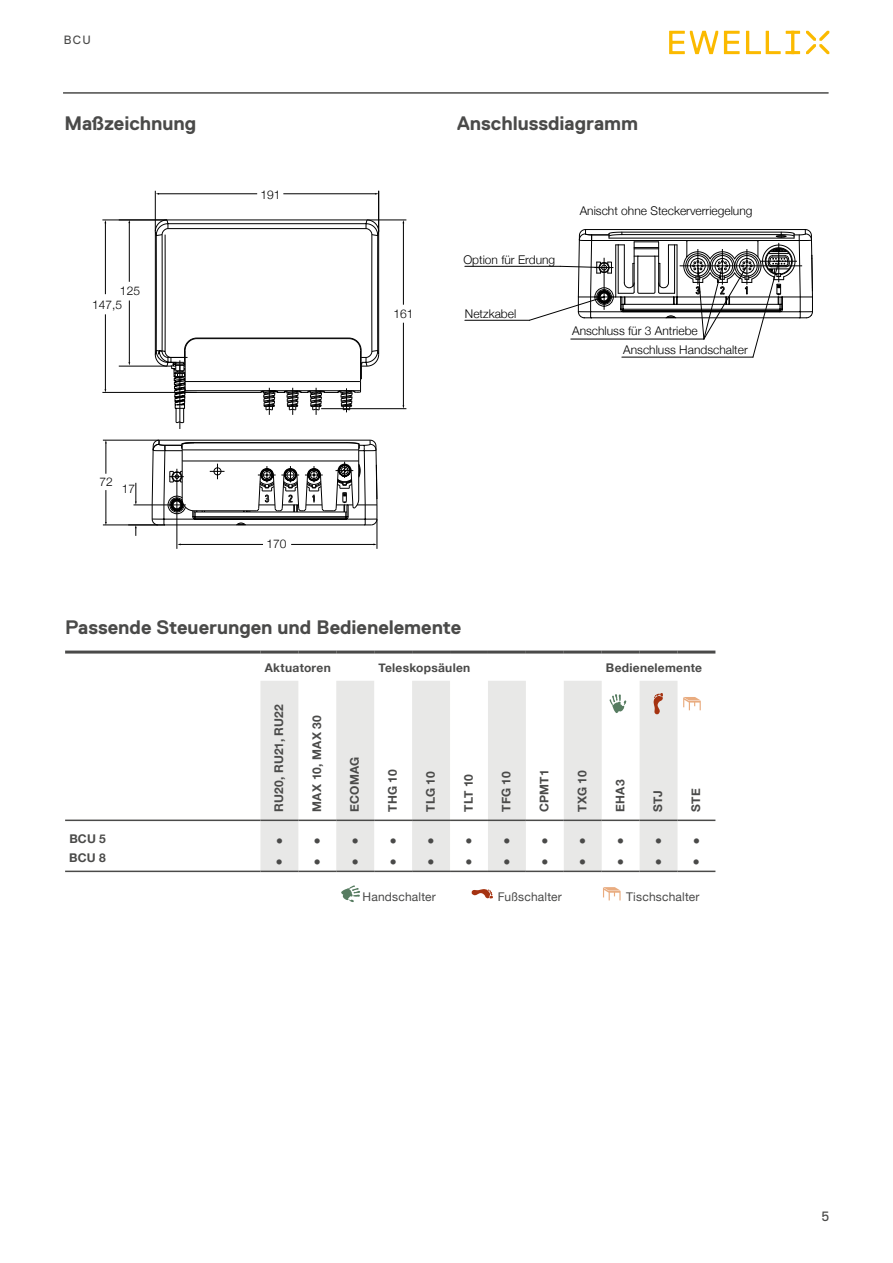
<style>
.page{position:relative;width:893px;height:1263px;background:#fff}
.page>*{position:absolute;margin:0;border:0;box-sizing:border-box;transform-origin:0 0}
.t1{font:700 19.5px "Replica Std";letter-spacing:-.005em;color:#4a4a49}
.t2{font:13.5px "Replica Std";color:#4a4a49}
.t3{font:700 12px "Helvetica Neue";letter-spacing:.02em;color:#4a4a49}
.t4{font:300 12px/18.1px "Helvetica Neue";color:#000}
.t5{font:12px "Helvetica Neue";letter-spacing:.015em;color:#4a4a49}
.t6{font:12px "Replica Std";color:#4a4a49}
</style>
<div class="page">
<svg style="left:669px;top:31px;width:131px;height:23px"></svg>
<svg style="left:806px;top:31px;width:23px;height:23px"></svg>
<hr style="left:63px;top:93px;width:765px;height:1px;background:#4a4a49">
<hr style="left:180px;top:360px;width:1px;height:69px;background:#000">
<svg style="left:155px;top:219px;width:224px;height:204px"></svg>
<hr style="left:103px;top:440px;width:56px;height:1px;background:#000">
<hr style="left:155px;top:191px;width:1px;height:41px;background:#000">
<hr style="left:367px;top:220px;width:39px;height:1px;background:#000">
<hr style="left:321px;top:408px;width:85px;height:1px;background:#000">
<hr style="left:158px;top:194px;width:99px;height:1px;background:#000">
<hr style="left:129px;top:222px;width:1px;height:60px;background:#000">
<hr style="left:129px;top:300px;width:1px;height:63px;background:#000">
<hr style="left:106px;top:490px;width:1px;height:32px;background:#000">
<hr style="left:106px;top:443px;width:1px;height:31px;background:#000">
<hr style="left:105px;top:314px;width:1px;height:76px;background:#000">
<hr style="left:105px;top:223px;width:1px;height:71px;background:#000">
<hr style="left:403px;top:223px;width:1px;height:82px;background:#000">
<hr style="left:403px;top:323px;width:1px;height:83px;background:#000">
<hr style="left:283px;top:194px;width:93px;height:1px;background:#000">
<hr style="left:378px;top:191px;width:1px;height:163px;background:#000">
<hr style="left:119px;top:366px;width:48px;height:1px;background:#000">
<hr style="left:102px;top:392px;width:95px;height:1px;background:#000">
<svg style="left:133px;top:439px;width:245px;height:110px"></svg>
<hr style="left:102px;top:220px;width:65px;height:1px;background:#000">
<hr style="left:103px;top:525px;width:62px;height:1px;background:#000">
<svg style="left:260px;top:681px;width:417px;height:189px;fill:#e8e8e7"></svg>
<hr style="left:65px;top:870px;width:195px;height:2px;background:#4a4a49">
<hr style="left:260px;top:870px;width:38px;height:2px;background:#4a4a49">
<hr style="left:298px;top:870px;width:38px;height:2px;background:#4a4a49">
<hr style="left:336px;top:870px;width:38px;height:2px;background:#4a4a49">
<hr style="left:374px;top:870px;width:38px;height:2px;background:#4a4a49">
<hr style="left:412px;top:870px;width:38px;height:2px;background:#4a4a49">
<hr style="left:450px;top:870px;width:38px;height:2px;background:#4a4a49">
<hr style="left:488px;top:870px;width:38px;height:2px;background:#4a4a49">
<hr style="left:526px;top:870px;width:38px;height:2px;background:#4a4a49">
<hr style="left:564px;top:870px;width:38px;height:2px;background:#4a4a49">
<hr style="left:602px;top:870px;width:38px;height:2px;background:#4a4a49">
<hr style="left:640px;top:870px;width:37px;height:2px;background:#4a4a49">
<hr style="left:677px;top:870px;width:38px;height:2px;background:#4a4a49">
<hr style="left:65px;top:650px;width:195px;height:3px;background:#4a4a49">
<hr style="left:260px;top:650px;width:38px;height:3px;background:#4a4a49">
<hr style="left:298px;top:650px;width:38px;height:3px;background:#4a4a49">
<hr style="left:336px;top:650px;width:38px;height:3px;background:#4a4a49">
<hr style="left:374px;top:650px;width:38px;height:3px;background:#4a4a49">
<hr style="left:412px;top:650px;width:38px;height:3px;background:#4a4a49">
<hr style="left:450px;top:650px;width:38px;height:3px;background:#4a4a49">
<hr style="left:488px;top:650px;width:38px;height:3px;background:#4a4a49">
<hr style="left:526px;top:650px;width:38px;height:3px;background:#4a4a49">
<hr style="left:564px;top:650px;width:38px;height:3px;background:#4a4a49">
<hr style="left:602px;top:650px;width:38px;height:3px;background:#4a4a49">
<hr style="left:640px;top:650px;width:37px;height:3px;background:#4a4a49">
<hr style="left:677px;top:650px;width:38px;height:3px;background:#4a4a49">
<hr style="left:65px;top:819px;width:195px;height:2px;background:#4a4a49">
<hr style="left:260px;top:819px;width:38px;height:2px;background:#4a4a49">
<hr style="left:298px;top:819px;width:38px;height:2px;background:#4a4a49">
<hr style="left:336px;top:819px;width:38px;height:2px;background:#4a4a49">
<hr style="left:374px;top:819px;width:38px;height:2px;background:#4a4a49">
<hr style="left:412px;top:819px;width:38px;height:2px;background:#4a4a49">
<hr style="left:450px;top:819px;width:38px;height:2px;background:#4a4a49">
<hr style="left:488px;top:819px;width:38px;height:2px;background:#4a4a49">
<hr style="left:526px;top:819px;width:38px;height:2px;background:#4a4a49">
<hr style="left:564px;top:819px;width:38px;height:2px;background:#4a4a49">
<hr style="left:602px;top:819px;width:38px;height:2px;background:#4a4a49">
<hr style="left:640px;top:819px;width:37px;height:2px;background:#4a4a49">
<hr style="left:677px;top:819px;width:38px;height:2px;background:#4a4a49">
<svg style="left:341px;top:885px;width:19px;height:17px"></svg>
<svg style="left:609px;top:694px;width:17px;height:19px"></svg>
<svg style="left:472px;top:889px;width:21px;height:9px"></svg>
<svg style="left:654px;top:693px;width:9px;height:21px"></svg>
<svg style="left:603px;top:887px;width:18px;height:13px"></svg>
<svg style="left:683px;top:697px;width:18px;height:13px"></svg>
<hr style="left:465px;top:266px;width:95px;height:1px;background:#000">
<hr style="left:465px;top:320px;width:64px;height:1px;background:#000">
<hr style="left:622px;top:357px;width:131px;height:1px;background:#000">
<svg style="left:529px;top:229px;width:284px;height:128px"></svg>
<p class="t6" style="left:64px;top:34px;width:28px">BCU</p>
<h1 class="t1" style="left:64px;top:113px;width:133px">Maßzeichnung</h1>
<h1 class="t1" style="left:457px;top:113px;width:182px">Anschlussdiagramm</h1>
<p class="t4" style="left:120px;top:281px;width:22px">125</p>
<p class="t4" style="left:92px;top:295px;width:32px">147,5</p>
<p class="t4" style="left:99px;top:471px;width:15px">72</p>
<p class="t4" style="left:122px;top:479px;width:15px">17</p>
<p class="t4" style="left:261px;top:185px;width:22px">191</p>
<p class="t4" style="left:266px;top:533px;width:22px">170</p>
<p class="t4" style="left:393px;top:303px;width:22px">161</p>
<p class="t4" style="left:463px;top:249px;width:93px">Option für Erdung</p>
<p class="t4" style="left:465px;top:304px;width:53px">Netzkabel</p>
<p class="t4" style="left:580px;top:201px;width:174px">Anischt ohne Steckerverriegelung</p>
<p class="t4" style="left:623px;top:321px;width:126px;text-indent:-51px">Anschluss für 3 Antriebe<br>Anschluss Handschalter</p>
<h1 class="t1" style="left:65px;top:616px;width:398px">Passende Steuerungen und Bedienelemente</h1>
<p class="t3" style="left:265px;top:658px;width:68px">Aktuatoren</p>
<p class="t3" style="left:378px;top:658px;width:93px">Teleskopsäulen</p>
<p class="t3" style="left:606px;top:658px;width:98px">Bedienelemente</p>
<p class="t3" style="left:269px;top:812px;width:109px;rotate:-90deg">RU20, RU21, RU22</p>
<p class="t3" style="left:307px;top:812px;width:98px;rotate:-90deg">MAX 10, MAX 30</p>
<p class="t3" style="left:345px;top:812px;width:56px;rotate:-90deg">ECOMAG</p>
<p class="t3" style="left:383px;top:812px;width:44px;rotate:-90deg">THG 10</p>
<p class="t3" style="left:421px;top:812px;width:42px;rotate:-90deg">TLG 10</p>
<p class="t3" style="left:459px;top:812px;width:39px;rotate:-90deg">TLT 10</p>
<p class="t3" style="left:497px;top:812px;width:42px;rotate:-90deg">TFG 10</p>
<p class="t3" style="left:535px;top:812px;width:44px;rotate:-90deg">CPMT1</p>
<p class="t3" style="left:573px;top:812px;width:43px;rotate:-90deg">TXG 10</p>
<p class="t3" style="left:611px;top:812px;width:34px;rotate:-90deg">EHA3</p>
<p class="t3" style="left:649px;top:812px;width:23px;rotate:-90deg">STJ</p>
<p class="t3" style="left:686px;top:812px;width:25px;rotate:-90deg">STE</p>
<p class="t3" style="left:69px;top:829px;width:38px">BCU 5</p>
<p class="t3" style="left:276px;top:832px;width:9px">●</p>
<p class="t3" style="left:314px;top:832px;width:9px">●</p>
<p class="t3" style="left:351px;top:832px;width:9px">●</p>
<p class="t3" style="left:389px;top:832px;width:9px">●</p>
<p class="t3" style="left:427px;top:832px;width:9px">●</p>
<p class="t3" style="left:465px;top:832px;width:9px">●</p>
<p class="t3" style="left:503px;top:832px;width:9px">●</p>
<p class="t3" style="left:541px;top:832px;width:9px">●</p>
<p class="t3" style="left:579px;top:832px;width:9px">●</p>
<p class="t3" style="left:617px;top:832px;width:9px">●</p>
<p class="t3" style="left:655px;top:832px;width:9px">●</p>
<p class="t3" style="left:693px;top:832px;width:9px">●</p>
<p class="t3" style="left:69px;top:849px;width:38px">BCU 8</p>
<p class="t3" style="left:276px;top:852px;width:9px">●</p>
<p class="t3" style="left:313px;top:852px;width:9px">●</p>
<p class="t3" style="left:351px;top:852px;width:9px">●</p>
<p class="t3" style="left:389px;top:852px;width:9px">●</p>
<p class="t3" style="left:427px;top:852px;width:9px">●</p>
<p class="t3" style="left:465px;top:852px;width:9px">●</p>
<p class="t3" style="left:503px;top:852px;width:9px">●</p>
<p class="t3" style="left:541px;top:852px;width:9px">●</p>
<p class="t3" style="left:579px;top:852px;width:9px">●</p>
<p class="t3" style="left:617px;top:852px;width:9px">●</p>
<p class="t3" style="left:655px;top:852px;width:9px">●</p>
<p class="t3" style="left:693px;top:852px;width:9px">●</p>
<p class="t5" style="left:362px;top:888px;width:75px">Handschalter</p>
<p class="t5" style="left:498px;top:888px;width:65px">Fußschalter</p>
<p class="t5" style="left:626px;top:888px;width:75px">Tischschalter</p>
<p class="t2" style="left:821px;top:1209px;width:9px">5</p>
</div>
